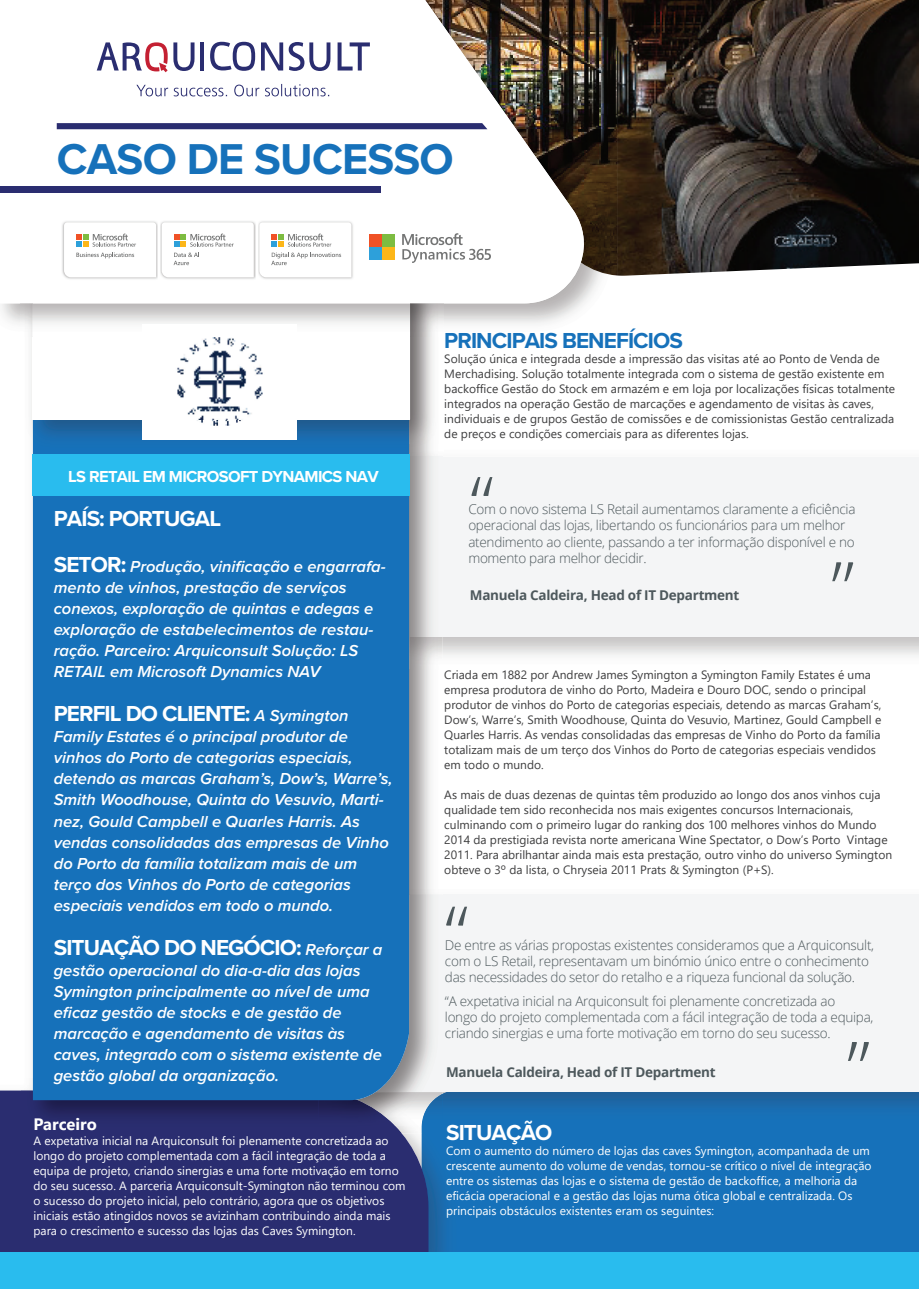
<style>
.page{position:relative;width:919px;height:1289px;background:#fff}
.page>*{position:absolute;margin:0;border:0;box-sizing:border-box;transform-origin:0 0}
.t1{font:300 77.25px "Open Sans";color:#4d585c}
.t2{font:700 44.7px "Proxima Nova";letter-spacing:-.015em;color:#1671ba}
.t3{font:700 22.5px "Proxima Nova";letter-spacing:-.04em;color:#fff}
.t4{font:700 22.5px "Proxima Nova";letter-spacing:-.04em;color:#1671ba}
.t5{font:italic 600 16.5px/21px "Proxima Nova";color:#fff}
.t6{font:700 16.5px "Proxima Nova";letter-spacing:-.04em;color:#fff}
.t7{font:700 16.5px "Segoe UI";color:#fff}
.t8{font:300 13.5px/16.2px "Open Sans";letter-spacing:-.02em;color:#4d585c}
.t9{font:700 13.5px "Open Sans";letter-spacing:-.02em;color:#4d585c}
.t10{font:12px/15px "Segoe UI";color:#3e3e3f}
.t11{font:12px/15px "Segoe UI";color:#fff}
.s1{font-weight:700;font-style:normal;font-size:22.5px}
.s2{font-weight:600;font-style:italic;font-size:16.5px}
</style>
<div class="page">
<div style="left:461px;top:1125px;width:457px;height:126px;background:#1671ba"></div>
<img style="left:428px;top:1125px;width:33px;height:126px">
<div style="left:0;top:1090px;width:428px;height:161px;background:#2a2d70"></div>
<img style="left:422px;top:1092px;width:496px;height:33px">
<div style="left:331px;top:894px;width:587px;height:198px;background:#f4f5f6"></div>
<div style="left:397px;top:456px;width:521px;height:180px;background:#f4f5f6"></div>
<img style="left:30px;top:337px;width:3px;height:741px">
<img style="left:29px;top:1078px;width:393px;height:55px">
<img style="left:421px;top:1093px;width:21px;height:40px">
<img style="left:21px;top:1090px;width:381px;height:43px">
<img style="left:409px;top:303px;width:34px;height:591px">
<img style="left:318px;top:1100px;width:76px;height:25px">
<img style="left:409px;top:456px;width:33px;height:180px">
<div style="left:33px;top:452px;width:376px;height:648px;background:#1671ba"></div>
<img style="left:33px;top:420px;width:376px;height:32px">
<svg style="left:32px;top:286px;width:378px;height:133px"></svg>
<img style="left:600px;top:0;width:318px;height:276px">
<svg style="left:0;top:0;width:600px;height:303px"></svg>
<div style="left:0;top:1251px;width:918px;height:37px;background:#29bcee"></div>
<hr style="left:200px;top:42px;width:4px;height:28px;background:#2a2d70">
<svg style="left:210px;top:42px;width:73px;height:29px"></svg>
<svg style="left:97px;top:42px;width:97px;height:30px"></svg>
<svg style="left:289px;top:42px;width:41px;height:29px"></svg>
<svg style="left:337px;top:42px;width:33px;height:28px"></svg>
<svg style="left:136px;top:84px;width:193px;height:12px"></svg>
<div style="left:0;top:187px;width:380px;height:6px;background:#2a2d70"></div>
<svg style="left:57px;top:123px;width:430px;height:6px;background:#2f3273"></svg>
<div style="left:32px;top:454px;width:378px;height:42px;background:#29bcee"></div>
<img style="left:143px;top:337px;width:153px;height:102px">
<svg style="left:402px;top:233px;width:89px;height:30px"></svg>
<div style="left:369px;top:234px;width:12px;height:12px;background:#f05126"></div>
<div style="left:382px;top:234px;width:12px;height:12px;background:#7dbc41"></div>
<div style="left:369px;top:247px;width:12px;height:12px;background:#2da0da"></div>
<div style="left:382px;top:247px;width:12px;height:12px;background:#fcb618"></div>
<img style="left:61px;top:219px;width:294px;height:62px">
<svg style="left:64px;top:222px;width:92px;height:55px"></svg>
<img style="left:159px;top:219px;width:1px;height:62px">
<svg style="left:162px;top:222px;width:189px;height:55px"></svg>
<h2 class="t2" style="left:57px;top:126px;width:398px">CASO DE SUCESSO</h2>
<h3 class="t6" style="left:68px;top:464px;width:312px">LS RETAIL EM MICROSOFT DYNAMICS NAV</h3>
<h3 class="t3" style="left:54px;top:501px;width:169px">PAÍS: PORTUGAL</h3>
<p class="t5" style="left:54px;top:556px;width:333px"><span class="s1">SETOR:</span> Produção, vinificação e engarrafa&shy;mento de vinhos, prestação de serviços conexos, exploração de quintas e adegas e exploração de estabelecimentos de restau&shy;ração. Parceiro: Arquiconsult Solução: LS RETAIL em Microsoft Dynamics NAV</p>
<h3 class="t3" style="left:54px;top:697px;width:296px">PERFIL DO CLIENTE: <span class="s2">A Symington</span></h3>
<p class="t5" style="left:54px;top:726px;width:340px">Family Estates é o principal produtor de vinhos do Porto de categorias especiais, detendo as marcas Graham’s, Dow’s, Warre’s, Smith Woodhouse, Quinta do Vesuvio, Marti&shy;nez, Gould Campbell e Quarles Harris. As vendas consolidadas das empresas de Vinho do Porto da família totalizam mais de um terço dos Vinhos do Porto de categorias especiais vendidos em todo o mundo.</p>
<h3 class="t3" style="left:54px;top:930px;width:330px">SITUAÇÃO DO NEGÓCIO: <span class="s2">Reforçar a</span></h3>
<h3 class="t5" style="left:54px;top:960px;width:329px">gestão operacional do dia-a-dia das lojas Symington principalmente ao nível de uma eficaz gestão de stocks e de gestão de marcação e agendamento de visitas às caves, integrado com o sistema existente de gestão global da organização.</h3>
<h3 class="t7" style="left:34px;top:1108px;width:65px">Parceiro</h3>
<p class="t11" style="left:34px;top:1132px;width:373px">A expetativa inicial na Arquiconsult foi plenamente concretizada ao longo do projeto complementada com a fácil integração de toda a equipa de projeto, criando sinergias e uma forte motivação em torno do seu sucesso. A parceria Arquiconsult-Symington não terminou com o sucesso do projeto inicial, pelo contrário, agora que os objetivos iniciais estão atingidos novos se avizinham contribuindo ainda mais para o crescimento e sucesso das lojas das Caves Symington.</p>
<h3 class="t4" style="left:444px;top:324px;width:240px">PRINCIPAIS BENEFÍCIOS</h3>
<p class="t10" style="left:444px;top:350px;width:452px">Solução única e integrada desde a impressão das visitas até ao Ponto de Venda de Merchadising. Solução totalmente integrada com o sistema de gestão existente em backoffice Gestão do Stock em armazém e em loja por localizações físicas totalmente integrados na operação Gestão de marcações e agendamento de visitas às caves, individuais e de grupos Gestão de comissões e de comissionistas Gestão centralizada de preços e condições comerciais para as diferentes lojas.</p>
<h1 class="t1" style="left:470px;top:451px;width:25px">“</h1>
<p class="t8" style="left:468px;top:501px;width:388px">Com o novo sistema LS Retail aumentamos claramente a eficiência operacional das lojas, libertando os funcionários para um melhor atendimento ao cliente, passando a ter informação disponível e no momento para melhor decidir.</p>
<h1 class="t1" style="left:854px;top:607px;width:25px;rotate:-180deg">“</h1>
<p class="t9" style="left:470px;top:585px;width:271px">Manuela Caldeira, Head of IT Department</p>
<p class="t10" style="left:444px;top:666px;width:438px">Criada em 1882 por Andrew James Symington a Symington Family Estates é uma empresa produtora de vinho do Porto, Madeira e Douro DOC, sendo o principal produtor de vinhos do Porto de categorias especiais, detendo as marcas Graham’s, Dow’s, Warre’s, Smith Woodhouse, Quinta do Vesuvio, Martinez, Gould Campbell e Quarles Harris. As vendas consolidadas das empresas de Vinho do Porto da família totalizam mais de um terço dos Vinhos do Porto de categorias especiais vendidos em todo o mundo.</p>
<p class="t10" style="left:444px;top:786px;width:449px">As mais de duas dezenas de quintas têm produzido ao longo dos anos vinhos cuja qualidade tem sido reconhecida nos mais exigentes concursos Internacionais, culminando com o primeiro lugar do ranking dos 100 melhores vinhos do Mundo 2014 da prestigiada revista norte americana Wine Spectator, o Dow’s Porto Vintage 2011. Para abrilhantar ainda mais esta prestação, outro vinho do universo Symington obteve o 3º da lista, o Chryseia 2011 Prats &amp; Symington (P+S).</p>
<h1 class="t1" style="left:445px;top:880px;width:25px">“</h1>
<p class="t8" style="left:445px;top:936px;width:431px">De entre as várias propostas existentes consideramos que a Arquiconsult, com o LS Retail, representavam um binómio único entre o conhecimento das necessidades do setor do retalho e a riqueza funcional da solução.</p>
<p class="t8" style="left:445px;top:992px;width:430px">“A expetativa inicial na Arquiconsult foi plenamente concretizada ao<br>longo do projeto complementada com a fácil integração de toda a equipa, criando sinergias e uma forte motivação em torno do seu sucesso.</p>
<h1 class="t1" style="left:870px;top:1086px;width:25px;rotate:-180deg">“</h1>
<p class="t9" style="left:446px;top:1062px;width:271px">Manuela Caldeira, Head of IT Department</p>
<h3 class="t3" style="left:446px;top:1115px;width:108px">SITUAÇÃO</h3>
<p class="t11" style="left:446px;top:1142px;width:427px">Com o aumento do número de lojas das caves Symington, acompanhada de um crescente aumento do volume de vendas, tornou-se crítico o nível de integração entre os sistemas das lojas e o sistema de gestão de backoffice, a melhoria da eficácia operacional e a gestão das lojas numa ótica global e centralizada. Os principais obstáculos existentes eram os seguintes:</p>
</div>
